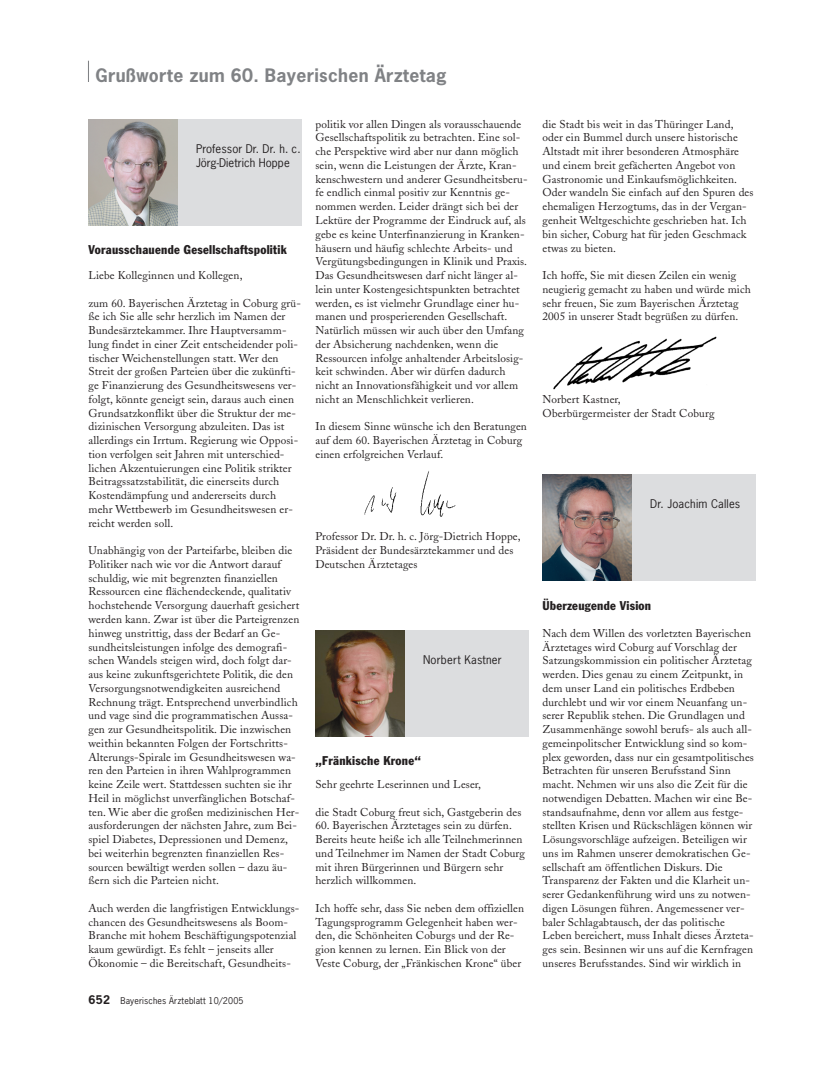
<style>
.page{position:relative;width:837px;height:1085px;background:#fff}
.page>*{position:absolute;margin:0;border:0;box-sizing:border-box;transform-origin:0 0}
.t1{font:700 17.5px "News Gothic";letter-spacing:.02em;color:#808285}
.t2{font:condensed 12.5px "Franklin Gothic";letter-spacing:.02em;color:#231f20}
.t3{font:11.25px/13.8px "Adobe Caslon";letter-spacing:.01em;color:#231f20}
.t4{font:11.25px/13.8px "News Gothic";letter-spacing:.015em;color:#231f20}
.t5{font:8.75px "News Gothic";letter-spacing:.015em;color:#231f20}
.s1{font-weight:700;font-size:11.25px}
</style>
<div class="page">
<svg style="left:88px;top:61px;width:1px;height:21px"></svg>
<div style="left:177px;top:119px;width:124px;height:106px;background:#dcdddf"></div>
<img style="left:88px;top:119px;width:89px;height:106px">
<div style="left:404px;top:630px;width:124px;height:106px;background:#dcdddf"></div>
<img style="left:315px;top:630px;width:89px;height:106px">
<div style="left:631px;top:474px;width:124px;height:106px;background:#dcdddf"></div>
<img style="left:542px;top:474px;width:89px;height:106px">
<img style="left:553px;top:336px;width:163px;height:53px">
<img style="left:364px;top:471px;width:92px;height:46px">
<h1 class="t1" style="left:95px;top:68px;width:352px">Grußworte zum 60. Bayerischen Ärztetag</h1>
<p class="t4" style="left:196px;top:143px;width:106px">Professor Dr. Dr. h. c.<br>Jörg-Dietrich Hoppe</p>
<p class="t2" style="left:88px;top:245px;width:200px">Vorausschauende Gesellschaftspolitik</p>
<p class="t3" style="left:88px;top:269px;width:155px">Liebe Kolleginnen und Kollegen,</p>
<p class="t3" style="left:88px;top:297px;width:214px">zum 60. Bayerischen Ärztetag in Coburg grü&shy;ße ich Sie alle sehr herzlich im Namen der Bundesärztekammer. Ihre Hauptversamm&shy;lung findet in einer Zeit entscheidender poli&shy;tischer Weichenstellungen statt. Wer den Streit der großen Parteien über die zukünfti&shy;ge Finanzierung des Gesundheitswesens ver&shy;folgt, könnte geneigt sein, daraus auch einen Grundsatzkonflikt über die Struktur der me&shy;dizinischen Versorgung abzuleiten. Das ist allerdings ein Irrtum. Regierung wie Opposi&shy;tion verfolgen seit Jahren mit unterschied&shy;lichen Akzentuierungen eine Politik strikter Beitragssatzstabilität, die einerseits durch Kostendämpfung und andererseits durch mehr Wettbewerb im Gesundheitswesen er&shy;reicht werden soll.</p>
<p class="t3" style="left:88px;top:544px;width:212px">Unabhängig von der Parteifarbe, bleiben die Politiker nach wie vor die Antwort darauf schuldig, wie mit begrenzten finanziellen Ressourcen eine flächendeckende, qualitativ hochstehende Versorgung dauerhaft gesichert werden kann. Zwar ist über die Parteigrenzen hinweg unstrittig, dass der Bedarf an Ge&shy;sundheitsleistungen infolge des demografi&shy;schen Wandels steigen wird, doch folgt dar&shy;aus keine zukunftsgerichtete Politik, die den Versorgungsnotwendigkeiten ausreichend Rechnung trägt. Entsprechend unverbindlich und vage sind die programmatischen Aussa&shy;gen zur Gesundheitspolitik. Die inzwischen weithin bekannten Folgen der Fortschritts-Alterungs-Spirale im Gesundheitswesen wa&shy;ren den Parteien in ihren Wahlprogrammen keine Zeile wert. Stattdessen suchten sie ihr Heil in möglichst unverfänglichen Botschaf&shy;ten. Wie aber die großen medizinischen Her&shy;ausforderungen der nächsten Jahre, zum Bei&shy;spiel Diabetes, Depressionen und Demenz, bei weiterhin begrenzten finanziellen Res&shy;sourcen bewältigt werden sollen – dazu äu&shy;ßern sich die Parteien nicht.</p>
<p class="t3" style="left:88px;top:902px;width:212px">Auch werden die langfristigen Entwicklungs&shy;chancen des Gesundheitswesens als Boom-Branche mit hohem Beschäftigungspotenzial kaum gewürdigt. Es fehlt – jenseits aller Ökonomie – die Bereitschaft, Gesundheits-</p>
<p class="t5" style="left:88px;top:996px;width:156px"><span class="s1">652</span> Bayerisches Ärzteblatt 10/2005</p>
<p class="t3" style="left:315px;top:118px;width:213px">politik vor allen Dingen als vorausschauende Gesellschaftspolitik zu betrachten. Eine sol&shy;che Perspektive wird aber nur dann möglich sein, wenn die Leistungen der Ärzte, Kran&shy;kenschwestern und anderer Gesundheitsberu&shy;fe endlich einmal positiv zur Kenntnis ge&shy;nommen werden. Leider drängt sich bei der Lektüre der Programme der Eindruck auf, als gebe es keine Unterfinanzierung in Kranken&shy;häusern und häufig schlechte Arbeits- und Vergütungsbedingungen in Klinik und Praxis.<br>Das Gesundheitswesen darf nicht länger al&shy;lein unter Kostengesichtspunkten betrachtet werden, es ist vielmehr Grundlage einer hu&shy;manen und prosperierenden Gesellschaft.<br>Natürlich müssen wir auch über den Umfang der Absicherung nachdenken, wenn die Ressourcen infolge anhaltender Arbeitslosig&shy;keit schwinden. Aber wir dürfen dadurch nicht an Innovationsfähigkeit und vor allem nicht an Menschlichkeit verlieren.</p>
<p class="t3" style="left:315px;top:421px;width:213px">In diesem Sinne wünsche ich den Beratungen auf dem 60. Bayerischen Ärztetag in Coburg einen erfolgreichen Verlauf.</p>
<p class="t3" style="left:315px;top:531px;width:206px">Professor Dr. Dr. h. c. Jörg-Dietrich Hoppe,<br>Präsident der Bundesärztekammer und des<br>Deutschen Ärztetages</p>
<p class="t4" style="left:423px;top:653px;width:80px">Norbert Kastner</p>
<p class="t2" style="left:315px;top:755px;width:107px">„Fränkische Krone“</p>
<p class="t3" style="left:315px;top:778px;width:167px">Sehr geehrte Leserinnen und Leser,</p>
<p class="t3" style="left:315px;top:806px;width:207px">die Stadt Coburg freut sich, Gastgeberin des</p>
<p class="t3" style="left:315px;top:819px;width:211px">60. Bayerischen Ärztetages sein zu dürfen.<br>Bereits heute heiße ich alle Teilnehmerinnen und Teilnehmer im Namen der Stadt Coburg mit ihren Bürgerinnen und Bürgern sehr herzlich willkommen.</p>
<p class="t3" style="left:315px;top:902px;width:210px">Ich hoffe sehr, dass Sie neben dem offiziellen Tagungsprogramm Gelegenheit haben wer&shy;den, die Schönheiten Coburgs und der Re&shy;gion kennen zu lernen. Ein Blick von der Veste Coburg, der „Fränkischen Krone“ über</p>
<p class="t3" style="left:542px;top:118px;width:212px">die Stadt bis weit in das Thüringer Land, oder ein Bummel durch unsere historische Altstadt mit ihrer besonderen Atmosphäre und einem breit gefächerten Angebot von Gastronomie und Einkaufsmöglichkeiten.<br>Oder wandeln Sie einfach auf den Spuren des ehemaligen Herzogtums, das in der Vergan&shy;genheit Weltgeschichte geschrieben hat. Ich bin sicher, Coburg hat für jeden Geschmack etwas zu bieten.</p>
<p class="t3" style="left:542px;top:269px;width:210px">Ich hoffe, Sie mit diesen Zeilen ein wenig neugierig gemacht zu haben und würde mich sehr freuen, Sie zum Bayerischen Ärztetag 2005 in unserer Stadt begrüßen zu dürfen.</p>
<p class="t3" style="left:542px;top:393px;width:173px">Norbert Kastner,<br>Oberbürgermeister der Stadt Coburg</p>
<p class="t4" style="left:649px;top:497px;width:92px">Dr. Joachim Calles</p>
<p class="t2" style="left:542px;top:601px;width:110px">Überzeugende Vision</p>
<p class="t3" style="left:542px;top:627px;width:213px">Nach dem Willen des vorletzten Bayerischen Ärztetages wird Coburg auf Vorschlag der Satzungskommission ein politischer Ärztetag werden. Dies genau zu einem Zeitpunkt, in dem unser Land ein politisches Erdbeben durchlebt und wir vor einem Neuanfang un&shy;serer Republik stehen. Die Grundlagen und Zusammenhänge sowohl berufs- als auch all&shy;gemeinpolitscher Entwicklung sind so kom&shy;plex geworden, dass nur ein gesamtpolitisches Betrachten für unseren Berufsstand Sinn macht. Nehmen wir uns also die Zeit für die notwendigen Debatten. Machen wir eine Be&shy;standsaufnahme, denn vor allem aus festge&shy;stellten Krisen und Rückschlägen können wir Lösungsvorschläge aufzeigen. Beteiligen wir uns im Rahmen unserer demokratischen Ge&shy;sellschaft am öffentlichen Diskurs. Die Transparenz der Fakten und die Klarheit un&shy;serer Gedankenführung wird uns zu notwen&shy;digen Lösungen führen. Angemessener ver&shy;baler Schlagabtausch, der das politische Leben bereichert, muss Inhalt dieses Ärzteta&shy;ges sein. Besinnen wir uns auf die Kernfragen unseres Berufsstandes. Sind wir wirklich in</p>
</div>
